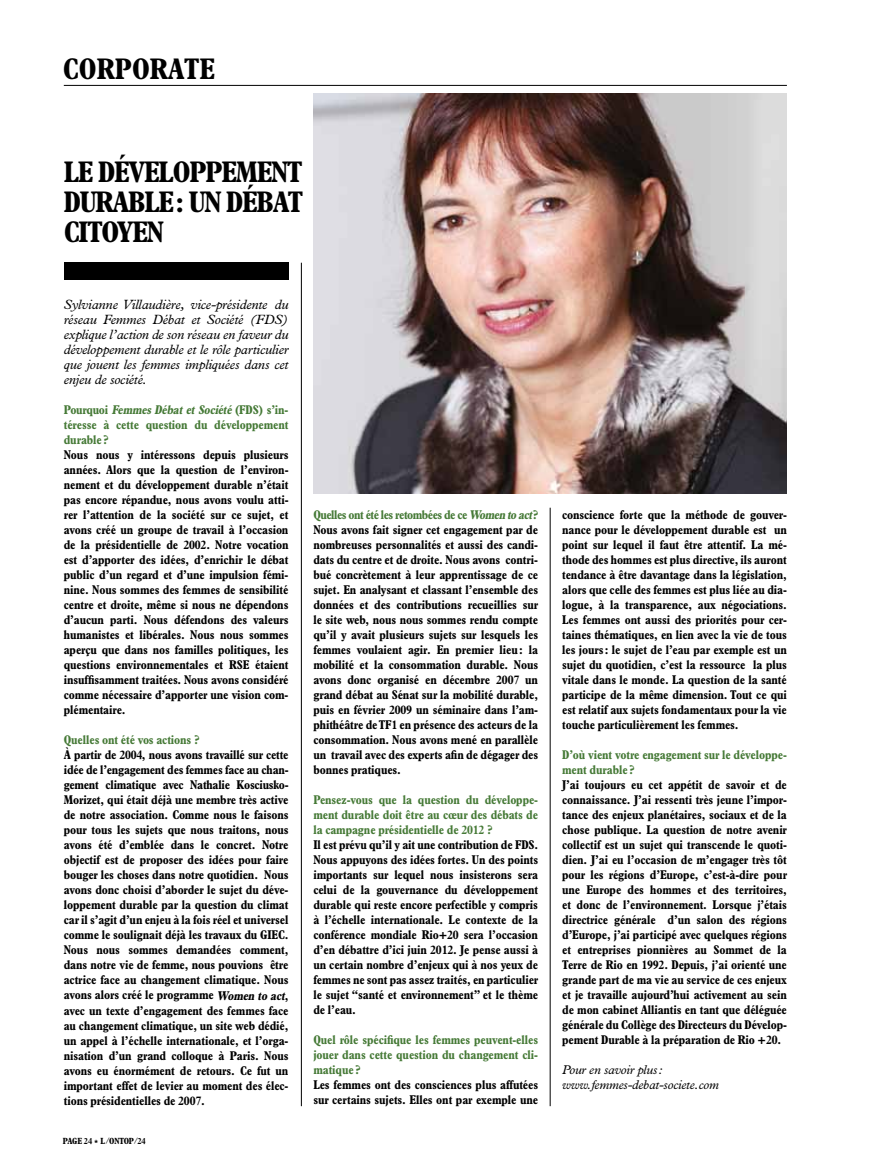
<style>
.page{position:relative;width:872px;height:1170px;background:#fff}
.page>*{position:absolute;margin:0;border:0;box-sizing:border-box;transform-origin:0 0}
.t1{font:700 condensed 30px/30px "Plantin";letter-spacing:-.04em;color:#000;text-align:justify}
.t2{font:700 condensed 30px "Plantin";color:#000}
.t3{font:italic 13.5px/15px "Plantin";letter-spacing:-.01em;color:#000;text-align:justify}
.t4{font:700 condensed 12.75px/15px "Plantin";letter-spacing:-.01em;color:#000;text-align:justify}
.t5{font:700 condensed 12.75px/15px "Plantin";letter-spacing:-.01em;color:#467a37;text-align:justify}
.t6{font:italic 12.75px/15px "Plantin";letter-spacing:-.01em;color:#000}
.t7{font:700 condensed 9px "Plantin";letter-spacing:-.01em;color:#000}
.s1{font-style:italic}
.s2{font-size:10.5px}
.s3{font-family:"Univers LT Std";font-weight:300;font-style:italic;font-stretch:normal;font-size:7.5px}
.s4{color:#467a37}
.s5{font-style:italic;color:#467a37}
</style>
<div class="page">
<hr style="left:64px;top:85px;width:723px;height:1px;background:#000">
<hr style="left:301px;top:263px;width:1px;height:843px;background:#000">
<hr style="left:550px;top:507px;width:1px;height:599px;background:#000">
<div style="left:64px;top:263px;width:224px;height:17px;background:#000"></div>
<img style="left:313px;top:94px;width:474px;height:399px">
<h1 class="t2" style="left:63px;top:52px;width:154px">corporate</h1>
<h1 class="t1" style="left:64px;top:157px;width:241px">le développement durable: un Débat citoyen</h1>
<p class="t3" style="left:64px;top:297px;width:226px">Sylvianne Villaudière, vice-présidente du réseau Femmes Débat et Société (FDS) explique l’action de son réseau en faveur du développement durable et le rôle particulier que jouent les femmes impliquées dans cet enjeu de société.</p>
<p class="t5" style="left:64px;top:402px;width:226px">Pourquoi <span class="s1">FemmesDébatet Société</span> (FDS) s’in&shy;téresse à cette question du développement durable?</p>
<p class="t4" style="left:64px;top:447px;width:226px">Nous nous y intéressons depuis plusieurs années. Alors que la question de l’environ&shy;nement et du développement durable n’était pas encore répandue, nous avons voulu atti&shy;rer l’attention de la société sur ce sujet, et avons créé un groupe de travail à l’occasion de la présidentielle de 2002. Notre vocation est d’apporter des idées, d’enrichir le débat public d’un regard et d’une impulsion fémi&shy;nine. Nous sommes des femmes de sensibilité centre et droite, même si nous ne dépendons d’aucun parti. Nous défendons des valeurs humanistes et libérales. Nous nous sommes aperçu que dans nos familles politiques, les questions environnementales et RSE</p>
<p class="t4" style="left:64px;top:657px;width:226px;text-indent:191px">étaient insuffisamment traitées. Nous avons considéré comme nécessaire d’apporter une vision com&shy;plémentaire.</p>
<p class="t5" style="left:64px;top:732px;width:137px">Quelles ont été vos actions ?</p>
<p class="t4" style="left:64px;top:747px;width:226px">À partir de 2004, nous avons travaillé sur cette idée de l’engagement des femmes face au chan&shy;gement climatique avec Nathalie Kosciusko-Morizet, qui était déjà une membre très active de notre association. Comme nous le faisons pour tous les sujets que nous traitons, nous avons été d’emblée dans le concret. Notre objectif est de proposer des idées pour faire bouger les choses dans notre quotidien. Nous avons donc choisi d’aborder le sujet du déve&shy;loppement durable par la question du climat car il s’agit d’un enjeu à la fois réel et universel comme le soulignait déjà les travaux du GIEC.<br>Nous nous sommes demandées comment, dans notre vie de femme, nous pouvions être actrice face au changement climatique. Nous avons alors créé le programme <span class="s1">Women to act</span>, avec un texte d’engagement des femmes face au changement climatique, un site web dédié, un appel à l’échelle internationale, et l’orga&shy;nisation d’un grand colloque à Paris. Nous avons eu énormément de retours. Ce fut un important effet de levier au moment des élec&shy;tions présidentielles de 2007.</p>
<p class="t7" style="left:63px;top:1135px;width:84px">PAge 24 <span class="s2">*</span> l<span class="s3">/</span>ontop<span class="s3">/</span>24</p>
<p class="t4" style="left:313px;top:507px;width:226px"><span class="s4">Quelles ont été les retombées de ce</span> <span class="s5">Women toact</span><span class="s4">?<br></span>Nous avons fait signer cet engagement par de nombreuses personnalités et aussi des candi&shy;dats du centre et de droite. Nous avons contri&shy;bué concrètement à leur apprentissage de ce sujet. En analysant et classant l’ensemble des données et des contributions recueillies sur le site web, nous nous sommes rendu compte qu’il y avait plusieurs sujets sur lesquels les femmes voulaient agir. En premier lieu: la mobilité et la consommation durable. Nous avons donc organisé en décembre 2007 un grand débat au Sénat sur la mobilité durable, puis en février 2009 un séminaire dans l’am&shy;phithéâtre de TF 1 en présence des acteurs de la consommation. Nous avons mené en parallèle un travail avec des experts afin de dégager des bonnes pratiques.</p>
<p class="t5" style="left:313px;top:792px;width:226px">Pensez-vous que la question du développe&shy;ment durable doit être au cœur des débats de la campagne présidentielle de 2012 ?</p>
<p class="t4" style="left:313px;top:837px;width:226px">Il est prévu qu’il y ait une contribution de FDS.<br>Nous appuyons des idées fortes. Un des points importants sur lequel nous insisterons sera celui de la gouvernance du développement durable qui reste encore perfectible y compris à l’échelle internationale. Le contexte de la conférence mondiale Rio+20 sera l’occasion d’en débattre d’ici juin 2012. Je pense aussi à un certain nombre d’enjeux qui à nos yeux de femmes ne sont pas assez traités, en particulier le sujet “santé et environnement” et le thème de l’eau.</p>
<p class="t5" style="left:313px;top:1032px;width:226px">Quel rôle spécifique les femmes peuvent-elles jouer dans cette question du changement cli&shy;matique?</p>
<p class="t4" style="left:313px;top:1077px;width:226px">Les femmes ont des consciences plus affutées sur certains sujets. Elles ont par exemple une</p>
<p class="t4" style="left:562px;top:507px;width:226px">conscience forte que la méthode de gouver&shy;nance pour le développement durable est un point sur lequel il faut être attentif. La mé&shy;thode des hommes est plus directive, ils auront tendance à être davantage dans la législation, alors que celle des femmes est plus liée au dia&shy;logue, à la transparence, aux négociations.<br>Les femmes ont aussi des priorités pour cer&shy;taines thématiques, en lien avec la vie de tous les jours: le sujet de l’eau par exemple est un sujet du quotidien, c’est la ressource la plus vitale dans le monde. La question de la santé participe de la même dimension. Tout ce qui est relatif aux sujets fondamentaux pour la vie touche particulièrement les femmes.</p>
<p class="t5" style="left:562px;top:747px;width:226px">D’où vient votre engagement sur le développe&shy;ment durable?</p>
<p class="t4" style="left:562px;top:777px;width:226px">J’ai toujours eu cet appétit de savoir et de connaissance. J’ai ressenti très jeune l’impor&shy;tance des enjeux planétaires, sociaux et de la chose publique. La question de notre avenir collectif est un sujet qui transcende le quoti&shy;dien. J’ai eu l’occasion de m’engager très tôt pour les régions d’Europe, c’est-à-dire pour une Europe des hommes et des territoires, et donc de l’environnement. Lorsque j’étais directrice générale d’un salon des régions d’Europe, j’ai participé avec quelques régions et entreprises pionnières au Sommet de la Terre de Rio en 1992. Depuis, j’ai orienté une grande part de ma vie au service de ces enjeux et je travaille aujourd’hui activement au sein de mon cabinet Alliantis en tant que déléguée générale du Collège des Directeurs du Dévelop&shy;pement Durable à la préparation de Rio +20.</p>
<p class="t6" style="left:562px;top:1062px;width:158px">Pour en savoir plus: www.femmes-debat-societe.com</p>
</div>
